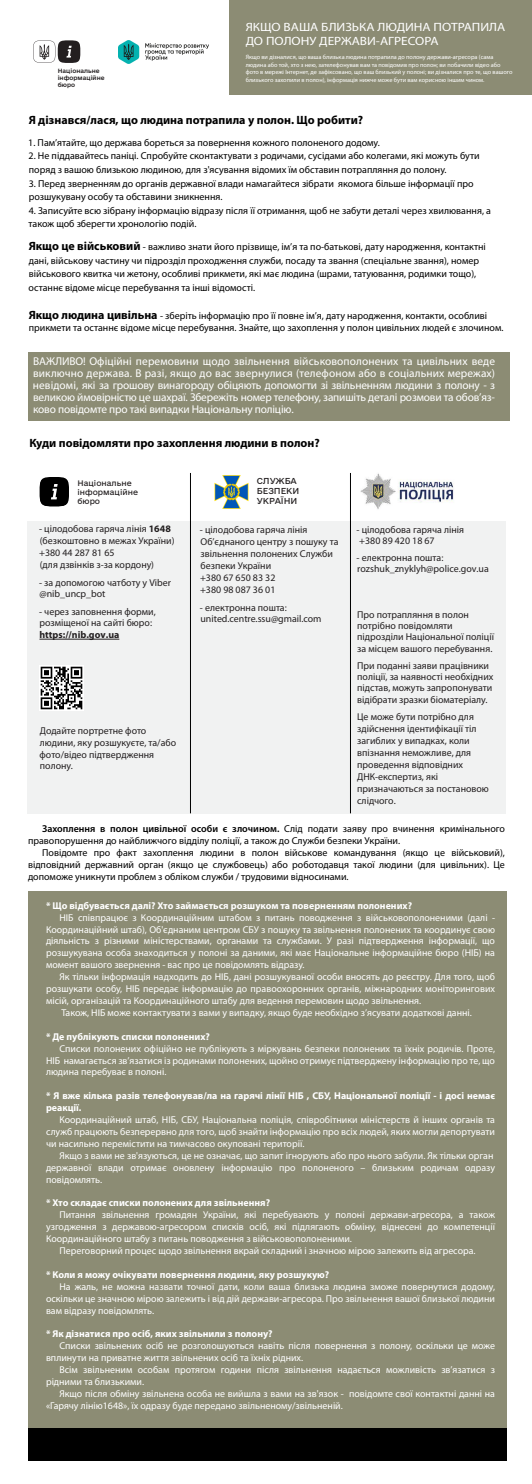
<style>
.page{position:relative;width:532px;height:1484px;background:#fff}
.page>*{position:absolute;margin:0;border:0;box-sizing:border-box;transform-origin:0 0}
.t1{font:700 12px "Myriad Pro";color:#000}
.t2{font:12px/14.4px "Myriad Pro";color:#fff;scale:1.11 1}
.t3{font:11.3px/11.9px "Myriad Pro";letter-spacing:-.015em;color:#fff;text-align:justify}
.t4{font:10px/13.6px "Myriad Pro";color:#000}
.t5{font:9.9px/11.9px "Myriad Pro";color:#fff;text-align:justify}
.t6{font:9.9px/11.9px "Myriad Pro";color:#231f20}
.t7{font:700 9.9px/11.9px "Myriad Pro";color:#fff}
.t8{font:700 9.9px "Myriad Pro";color:#231f20}
.t9{font:8.1px/9.8px "e Ukraine Regular";color:#231f20}
.t10{font:7.5px/9px "e Ukraine Regular";color:#231f20}
.t11{font:6.2px/7.5px "Myriad Pro";color:#fff}
.t12{font:5.8px/6.9px "e Ukraine Head Medium";color:#231f20}
.s1{font-weight:700;font-size:12px}
.s2{font-size:9.9px}
.s3{font-weight:700}
.s4{font-weight:600}
</style>
<div class="page">
<div style="left:229px;top:0;width:303px;height:95px;background:#8c8c74"></div>
<div style="left:29px;top:891px;width:478px;height:536px;background:#8c8c74"></div>
<svg style="left:33px;top:40px;width:47px;height:23px"></svg>
<div style="left:29px;top:352px;width:481px;height:68px;background:#8c8c74"></div>
<img style="left:214px;top:475px;width:35px;height:34px">
<svg style="left:40px;top:477px;width:29px;height:29px"></svg>
<div style="left:27px;top:521px;width:479px;height:293px;background:#f1f2f2"></div>
<img style="left:360px;top:473px;width:94px;height:36px">
<hr style="left:190px;top:473px;width:1px;height:340px;background:#000">
<hr style="left:350px;top:473px;width:1px;height:340px;background:#000">
<img style="left:39px;top:665px;width:45px;height:45px">
<div style="left:29px;top:1427px;width:478px;height:33px;background:#000"></div>
<img style="left:118px;top:40px;width:91px;height:23px">
<hr style="left:39px;top:639px;width:80px;height:1px;background:#231f20">
<p class="t2" style="left:246px;top:19px;width:235px">ЯКЩО ВАША БЛИЗЬКА ЛЮДИНА ПОТРАПИЛА<br>ДО ПОЛОНУ ДЕРЖАВИ-АГРЕСОРА</p>
<p class="t11" style="left:246px;top:53px;width:268px">Якщо ви дізналися, що ваша близька людина потрапила до полону держави-агресора (сама людина або той, хто з нею, зателефонував вам та повідомив про полон; ви побачили відео або фото в мережі Інтернет, де зафіксовано, що ваш близький у полоні; ви дізналися про те, що вашого близького захопили в полон), інформація нижче може бути вам корисною іншим чином.</p>
<p class="t1" style="left:29px;top:112px;width:336px">Я дізнався/лася, що людина потрапила у полон. Що робити?</p>
<p class="t4" style="left:28px;top:135px;width:353px">1. Пам’ятайте, що держава бореться за повернення кожного полоненого додому.</p>
<p class="t4" style="left:29px;top:149px;width:453px">2. Не піддавайтесь паніці. Спробуйте сконтактувати з родичами, сусідами або колегами, які можуть бути поряд з вашою близькою людиною, для з'ясування відомих їм обставин потрапляння до полону.</p>
<p class="t4" style="left:29px;top:176px;width:446px">3. Перед зверненням до органів державної влади намагайтеся зібрати якомога більше інформації про розшукувану особу та обставини зникнення.</p>
<p class="t4" style="left:29px;top:203px;width:464px">4. Записуйте всю зібрану інформацію відразу після її отримання, щоб не забути деталі через хвилювання, а також щоб зберегти хронологію подій.</p>
<p class="t12" style="left:58px;top:68px;width:48px">Національне інформаційне бюро</p>
<p class="t4" style="left:29px;top:240px;width:459px"><span class="s1">Якщо це військовий</span> <span class="s2">-</span> важливо знати його прізвище, ім’я та по-батькові, дату народження, контактні дані, військову частину чи підрозділ проходження служби, посаду та звання (спеціальне звання), номер військового квитка чи жетону, особливі прикмети, які має людина (шрами, татуювання, родимки тощо), останнє відоме місце перебування та інші відомості.</p>
<p class="t4" style="left:29px;top:310px;width:476px;line-height:12px"><span class="s1">Якщо людина цивільна</span> <span class="s2">-</span> зберіть інформацію про її повне ім’я, дату народження, контакти, особливі прикмети та останнє відоме місце перебування. Знайте, що захоплення у полон цивільних людей є злочином.</p>
<p class="t3" style="left:33px;top:355px;width:464px">ВАЖЛИВО! Офіційні перемовини щодо звільнення військовополонених та цивільних веде виключно держава. В разі, якщо до вас звернулися (телефоном або в соціальних мережах) невідомі, які за грошову винагороду обіцяють допомогти зі звільненням людини з полону - з великою ймовірністю це шахраї. Збережіть номер телефону, запишіть деталі розмови та обов’яз&shy;ково повідомте про такі випадки Національну поліцію.</p>
<p class="t1" style="left:29px;top:434px;width:292px">Куди повідомляти про захоплення людини в полон?</p>
<p class="t10" style="left:78px;top:479px;width:62px">Національне інформаційне бюро</p>
<p class="t6" style="left:39px;top:523px;width:137px">- цілодобова гаряча лінія <span class="s3">1648 </span>(безкоштовно в межах України) +380 44 287 81 65<br>(для дзвінків з-за кордону)</p>
<p class="t6" style="left:39px;top:576px;width:133px;line-height:11.5px">- за допомогою чатботу у Viber @nib_uncp_bot</p>
<p class="t6" style="left:39px;top:605px;width:118px;line-height:11.5px">- через заповнення форми, розміщеної на сайті бюро:</p>
<p class="t8" style="left:39px;top:628px;width:81px">https://nib.gov.ua</p>
<p class="t6" style="left:40px;top:724px;width:138px">Додайте портретне фото людини, яку розшукуєте, та/або фото/відео підтвердження полону.</p>
<p class="t9" style="left:257px;top:477px;width:44px">СЛУЖБА<br>БЕЗПЕКИ<br>УКРАЇНИ</p>
<p class="t6" style="left:200px;top:524px;width:140px">- цілодобова гаряча лінія<br>Об’єднаного центру з пошуку та звільнення полонених Служби безпеки України<br>+380 67 650 83 32<br>+380 98 087 36 01</p>
<p class="t6" style="left:200px;top:601px;width:123px">- електронна пошта: united.centre.ssu@gmail.com</p>
<p class="t6" style="left:357px;top:523px;width:109px;line-height:11.3px">- цілодобова гаряча лінія +380 89 420 18 67</p>
<p class="t6" style="left:357px;top:552px;width:134px;line-height:10.9px">- електронна пошта: rozshuk_znyklyh@police.gov.ua</p>
<p class="t6" style="left:357px;top:608px;width:138px;line-height:11.3px">Про потрапляння в полон потрібно повідомляти підрозділи Національної поліції за місцем вашого перебування.</p>
<p class="t6" style="left:357px;top:659px;width:138px;line-height:11.3px">При поданні заяви працівники поліції, за наявності необхідних підстав, можуть запропонувати відібрати зразки біоматеріалу.</p>
<p class="t6" style="left:357px;top:711px;width:133px">Це може бути потрібно для здійснення ідентифікації тіл загиблих у випадках, коли впізнання неможливе, для проведення відповідних<br>ДНК-експертиз, які призначаються за постановою слідчого.</p>
<p class="t4" style="left:28px;top:822px;width:478px;line-height:12px;text-indent:14px"><span class="s4">Захоплення в полон цивільної особи є злочином.</span> Слід подати заяву про вчинення кримінального правопорушення до найближчого відділу поліції, а також до Служби безпеки України.</p>
<p class="t4" style="left:28px;top:846px;width:478px;line-height:12px;text-align:justify;text-indent:14px">Повідомте про факт захоплення людини в полон військове командування (якщо це військовий), відповідний державний орган (якщо це службовець) або роботодавця такої людини (для цивільних). Це допоможе уникнути проблем з обліком служби / трудовими відносинами.</p>
<p class="t7" style="left:46px;top:899px;width:368px">* Що відбувається далі? Хто займається розшуком та поверненням полонених?</p>
<p class="t5" style="left:46px;top:911px;width:451px;text-indent:13px">НІБ співпрацює з Координаційним штабом з питань поводження з військовополоненими (далі - Координаційний штаб), Об'єднаним центром СБУ з пошуку та звільнення полонених та координує свою діяльність з різними міністерствами, органами та службами. У разі підтвердження інформації, що розшукувана особа знаходиться у полоні за даними, які має Національне інформаційне бюро (НІБ) на момент вашого звернення - вас про це повідомлять відразу.</p>
<p class="t5" style="left:59px;top:970px;width:437px">Як тільки інформація надходить до НІБ, дані розшукуваної особи вносять до реєстру. Для того, щоб</p>
<p class="t5" style="left:46px;top:982px;width:451px">розшукати особу, НІБ передає інформацію до правоохоронних органів, міжнародних моніторингових</p>
<p class="t5" style="left:46px;top:994px;width:377px">місій, організацій та Координаційного штабу для ведення перемовин щодо звільнення.</p>
<p class="t5" style="left:62px;top:1006px;width:412px">Також, НІБ може контактувати з вами у випадку, якщо буде необхідно з’ясувати додаткові данні.</p>
<p class="t7" style="left:46px;top:1030px;width:165px">* Де публікують списки полонених?</p>
<p class="t5" style="left:46px;top:1042px;width:451px;text-indent:13px">Списки полонених офіційно не публікують з міркувань безпеки полонених та їхніх родичів. Проте, НІБ намагається зв’язатися із родинами полонених, щойно отримує підтверджену інформацію про те, що людина перебуває в полоні.</p>
<p class="t7" style="left:46px;top:1089px;width:451px">* Я вже кілька разів телефонував/ла на гарячі лінії НІБ , СБУ, Національної поліції - і досі немає реакції.</p>
<p class="t5" style="left:46px;top:1113px;width:451px;text-indent:13px">Координаційний штаб, НІБ, СБУ, Національна поліція, співробітники міністерств й інших органів та служб працюють безперервно для того, щоб знайти інформацію про всіх людей, яких могли депортувати чи насильно перемістити на тимчасово окуповані території.</p>
<p class="t5" style="left:46px;top:1149px;width:451px;text-align:left;text-indent:13px">Якщо з вами не зв'язуються, це не означає, що запит ігнорують або про нього забули. Як тільки орган державної влади отримає оновлену інформацію про полоненого – близьким родичам одразу повідомлять.</p>
<p class="t7" style="left:46px;top:1196px;width:226px">* Хто складає списки полонених для звільнення?</p>
<p class="t5" style="left:59px;top:1208px;width:437px">Питання звільнення громадян України, які перебувають у полоні держави-агресора, а також</p>
<p class="t5" style="left:46px;top:1220px;width:451px">узгодження з державою-агресором списків осіб, які підлягають обміну, віднесені до компетенції</p>
<p class="t5" style="left:46px;top:1232px;width:307px">Координаційного штабу з питань поводження з військовополоненими.</p>
<p class="t5" style="left:59px;top:1244px;width:418px">Переговорний процес щодо звільнення вкрай складний і значною мірою залежить від агресора.</p>
<p class="t7" style="left:46px;top:1268px;width:285px">* Коли я можу очікувати повернення людини, яку розшукую?</p>
<p class="t5" style="left:46px;top:1280px;width:451px;text-indent:13px">На жаль, не можна назвати точної дати, коли ваша близька людина зможе повернутися додому, оскільки це значною мірою залежить і від дій держави-агресора. Про звільнення вашої близької людини вам відразу повідомлять.</p>
<p class="t7" style="left:46px;top:1327px;width:228px">* Як дізнатися про осіб, яких звільнили з полону?</p>
<p class="t5" style="left:46px;top:1339px;width:451px;text-indent:13px">Списки звільнених осіб не розголошуються навіть після повернення з полону, оскільки це може вплинути на приватне життя звільнених осіб та їхніх рідних.</p>
<p class="t5" style="left:46px;top:1363px;width:451px;text-indent:13px">Всім звільненим особам протягом години після звільнення надається можливість зв’язатися з рідними та близькими.</p>
<p class="t5" style="left:46px;top:1387px;width:451px;text-indent:13px">Якщо після обміну звільнена особа не вийшла з вами на зв'язок - повідомте свої контактні данні на «Гарячу лінію1648», їх одразу буде передано звільненому/звільненій.</p>
</div>
